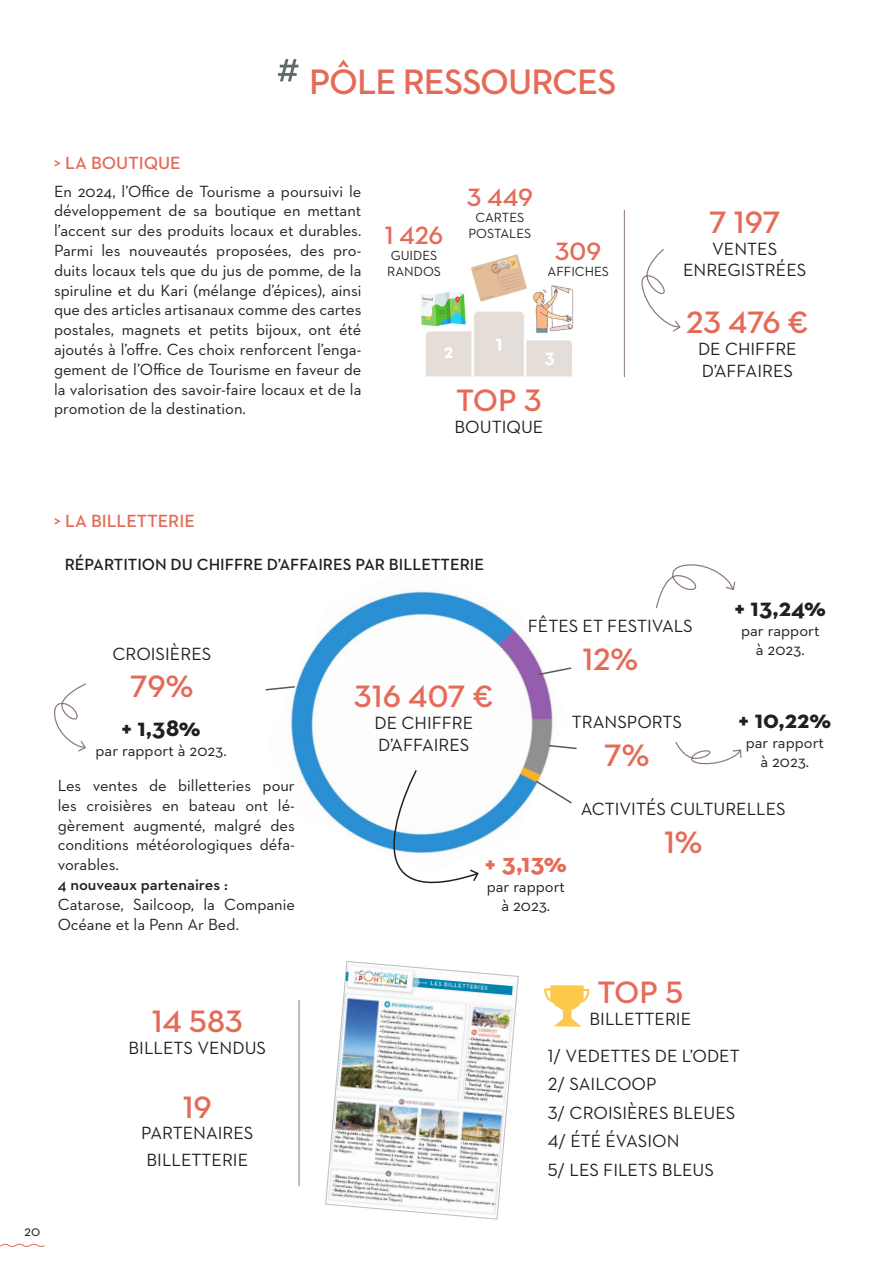
<style>
.page{position:relative;width:893px;height:1263px;background:#fff}
.page>*{position:absolute;margin:0;border:0;box-sizing:border-box;transform-origin:0 0}
.t1{font:600 36px "Neutraface 2 Text";letter-spacing:-.03em;color:#e46b58}
.t2{font:600 31.5px "Neutraface 2 Text";color:#e46b58}
.t3{font:700 27px "Neutraface 2 Text";color:#e46b58}
.t4{font:700 25.5px "Neutraface 2 Text";color:#231f20}
.t5{font:600 25.5px "Neutraface 2 Text";letter-spacing:-.005em;color:#e46b58}
.t6{font:18px/21.6px "Neutraface 2 Text";color:#231f20}
.t7{font:600 18px "Neutraface 2 Text";color:#e46b58}
.t8{font:16.5px/19.8px "Neutraface 2 Text";color:#231f20;text-align:center}
.t9{font:600 16.5px "Neutraface 2 Text";color:#231f20}
.t10{font:15px "Neutraface 2 Text";color:#231f20}
.t11{font:13.5px/16.2px "Neutraface 2 Text";color:#231f20;text-align:center}
.s1{font-weight:400;font-size:51px;color:#616a6d}
</style>
<div class="page">
<svg style="left:0;top:1243px;width:45px;height:4px"></svg>
<hr style="left:624px;top:210px;width:1px;height:167px;background:#897874">
<img style="left:291px;top:590px;width:262px;height:250px">
<svg style="left:265px;top:685px;width:31px;height:6px"></svg>
<svg style="left:537px;top:666px;width:35px;height:10px"></svg>
<svg style="left:547px;top:744px;width:30px;height:6px"></svg>
<svg style="left:534px;top:779px;width:38px;height:26px"></svg>
<svg style="left:641px;top:249px;width:40px;height:83px"></svg>
<img style="left:421px;top:254px;width:153px;height:123px">
<svg style="left:675px;top:741px;width:67px;height:24px"></svg>
<svg style="left:544px;top:985px;width:46px;height:42px"></svg>
<svg style="left:655px;top:564px;width:81px;height:45px"></svg>
<svg style="left:54px;top:683px;width:32px;height:69px"></svg>
<hr style="left:299px;top:1000px;width:1px;height:186px;background:#897874">
<img style="left:325px;top:961px;width:194px;height:258px">
<svg style="left:337px;top:769px;width:143px;height:115px"></svg>
<p class="t7" style="left:54px;top:151px;width:128px">&gt; LA BOUTIQUE</p>
<h1 class="t1" style="left:276px;top:60px;width:342px"><span class="s1">#</span> PÔLE RESSOURCES</h1>
<p class="t8" style="left:54px;top:181px;width:309px;text-align:justify">En 2024, l’Office de Tourisme a poursuivi le développement de sa boutique en mettant l’accent sur des produits locaux et durables.<br>Parmi les nouveautés proposées, des pro&shy;duits locaux tels que du jus de pomme, de la spiruline et du Kari (mélange d’épices), ainsi que des articles artisanaux comme des cartes postales, magnets et petits bijoux, ont été ajoutés à l’offre. Ces choix renforcent l’enga&shy;gement de l’Office de Tourisme en faveur de la valorisation des savoir-faire locaux et de la promotion de la destination.</p>
<h3 class="t5" style="left:467px;top:182px;width:67px">3 449</h3>
<p class="t11" style="left:468px;top:209px;width:64px">CARTES<br>POSTALES</p>
<h3 class="t5" style="left:385px;top:219px;width:60px">1 426</h3>
<p class="t11" style="left:387px;top:247px;width:55px;text-align:left">GUIDES<br>RANDOS</p>
<h3 class="t5" style="left:555px;top:236px;width:48px">309</h3>
<p class="t11" style="left:547px;top:263px;width:63px">AFFICHES</p>
<h2 class="t2" style="left:456px;top:381px;width:87px">TOP 3</h2>
<p class="t6" style="left:454px;top:415px;width:90px">BOUTIQUE</p>
<h2 class="t2" style="left:709px;top:203px;width:73px">7 197</h2>
<p class="t6" style="left:683px;top:237px;width:125px;text-align:center">VENTES<br>ENREGISTRÉES</p>
<h2 class="t2" style="left:686px;top:303px;width:124px">23 476 €</h2>
<p class="t6" style="left:698px;top:338px;width:100px">DE CHIFFRE<br>D’AFFAIRES</p>
<p class="t7" style="left:54px;top:510px;width:142px">&gt; LA BILLETTERIE</p>
<p class="t9" style="left:65px;top:554px;width:421px">RÉPARTITION DU CHIFFRE D’AFFAIRES PAR BILLETTERIE</p>
<h3 class="t4" style="left:734px;top:592px;width:93px">+ 13,24%</h3>
<p class="t8" style="left:741px;top:620px;width:80px">par rapport à 2023.</p>
<p class="t6" style="left:528px;top:615px;width:166px">FÊTES ET FESTIVALS</p>
<p class="t6" style="left:112px;top:642px;width:100px">CROISIÈRES</p>
<h2 class="t2" style="left:583px;top:640px;width:57px">12%</h2>
<h2 class="t2" style="left:130px;top:667px;width:65px">79%</h2>
<h2 class="t2" style="left:354px;top:677px;width:141px">316 407 €</h2>
<p class="t6" style="left:374px;top:712px;width:100px">DE CHIFFRE<br>D’AFFAIRES</p>
<h3 class="t4" style="left:739px;top:704px;width:94px">+ 10,22%</h3>
<p class="t8" style="left:746px;top:732px;width:80px">par rapport à 2023.</p>
<p class="t6" style="left:572px;top:711px;width:112px">TRANSPORTS</p>
<h2 class="t2" style="left:604px;top:736px;width:47px">7%</h2>
<p class="t6" style="left:581px;top:798px;width:206px">ACTIVITÉS CULTURELLES</p>
<h2 class="t2" style="left:664px;top:823px;width:40px">1%</h2>
<h3 class="t4" style="left:121px;top:712px;width:81px">+ 1,38%</h3>
<p class="t8" style="left:95px;top:740px;width:133px">par rapport à 2023.</p>
<p class="t8" style="left:58px;top:775px;width:239px;text-align:justify">Les ventes de billetteries pour les croisières en bateau ont lé&shy;gèrement augmenté, malgré des conditions météorologiques défa&shy;vorables.</p>
<p class="t9" style="left:58px;top:874px;width:172px">4 nouveaux partenaires :</p>
<p class="t8" style="left:58px;top:894px;width:239px;text-align:left">Catarose, Sailcoop, la Companie<br>Océane et la Penn Ar Bed.</p>
<h3 class="t3" style="left:485px;top:847px;width:84px">+ 3,13%</h3>
<p class="t8" style="left:487px;top:876px;width:80px">par rapport à 2023.</p>
<p class="t10" style="left:24px;top:1222px;width:18px">20</p>
<h2 class="t2" style="left:152px;top:1002px;width:93px">14 583</h2>
<p class="t6" style="left:128px;top:1037px;width:139px">BILLETS VENDUS</p>
<h2 class="t2" style="left:183px;top:1088px;width:31px">19</h2>
<p class="t6" style="left:141px;top:1119px;width:114px;line-height:27px">PARTENAIRES<br>BILLETTERIE</p>
<h2 class="t2" style="left:597px;top:973px;width:87px">TOP 5</h2>
<p class="t6" style="left:548px;top:999px;width:193px;line-height:37.3px;text-align:center">BILLETTERIE<br>1/ VEDETTES DE L’ODET</p>
<p class="t6" style="left:548px;top:1070px;width:189px;line-height:28.5px">2/ SAILCOOP<br>3/ CROISIÈRES BLEUES<br>4/ ÉTÉ ÉVASION<br>5/ LES FILETS BLEUS</p>
</div>
